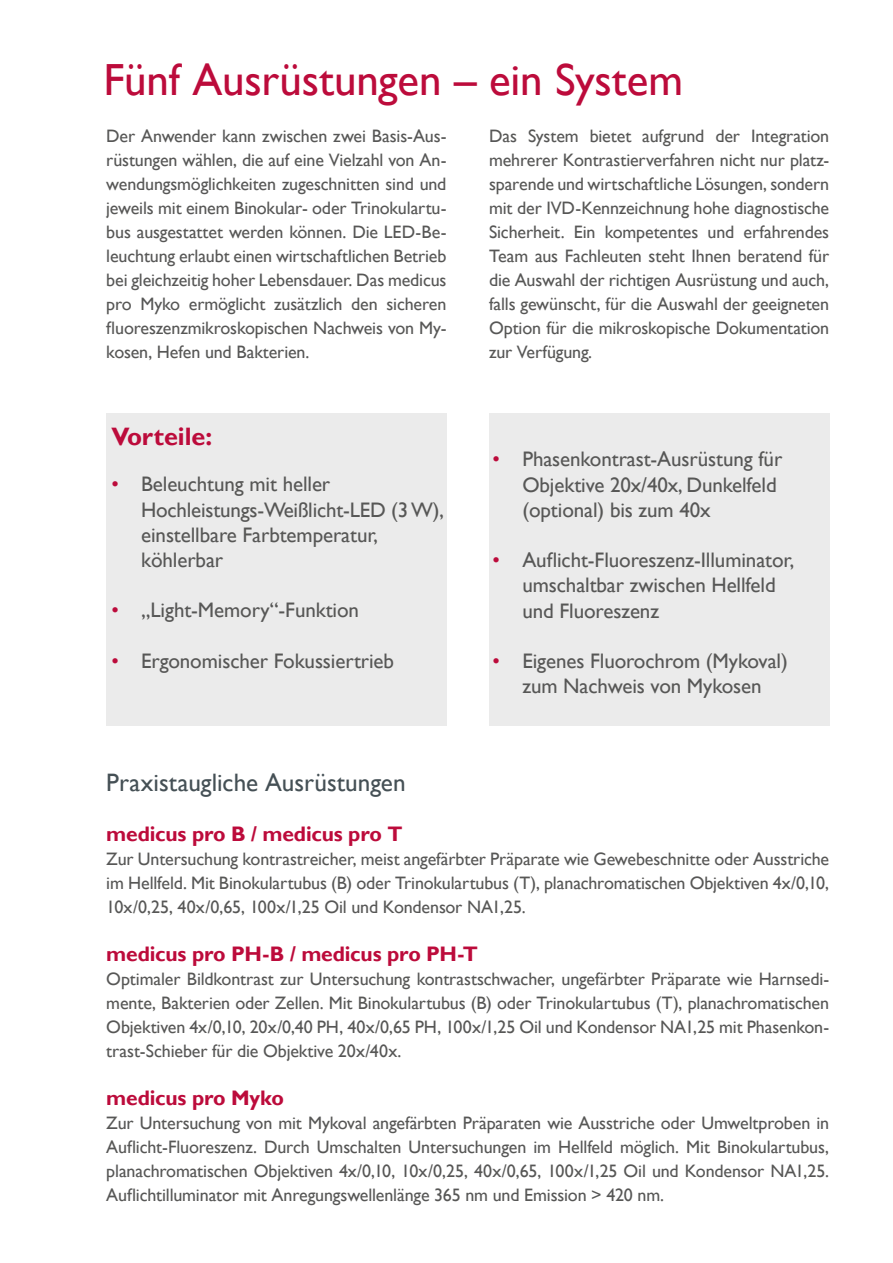
<style>
.page{position:relative;width:893px;height:1263px;background:#fff}
.page>*{position:absolute;margin:0;border:0;box-sizing:border-box;transform-origin:0 0}
.t1{font:45px "Gill Sans";letter-spacing:-.005em;color:#bc0b3b}
.t2{font:25.2px "Gill Sans";color:#455055}
.t3{font:700 25.2px "Gill Sans";color:#bc0b3b}
.t4{font:21px/25.2px "Gill Sans";letter-spacing:-.005em;color:#575756}
.t5{font:700 21px "Gill Sans";letter-spacing:-.01em;color:#bc0b3b}
.t6{font:18px/24px "Gill Sans";letter-spacing:-.01em;color:#575756;text-align:justify}
.s1{color:#bc0b3b}
</style>
<div class="page">
<div style="left:489px;top:414px;width:340px;height:312px;background:#ebebeb"></div>
<div style="left:106px;top:414px;width:340px;height:312px;background:#ebebeb"></div>
<h1 class="t1" style="left:104px;top:54px;width:581px">Fünf Ausrüstungen – ein System</h1>
<p class="t6" style="left:106px;top:124px;width:342px">Der Anwender kann zwischen zwei Basis-Aus&shy;rüstungen wählen, die auf eine Vielzahl von An&shy;wendungsmöglichkeiten zugeschnitten sind und jeweils mit einem Binokular- oder Trinokulartu&shy;bus ausgestattet werden können. Die LED-Be&shy;leuchtung erlaubt einen wirtschaftlichen Betrieb bei gleichzeitig hoher Lebensdauer. Das medicus pro Myko ermöglicht zusätzlich den sicheren fluoreszenzmikroskopischen Nachweis von My&shy;kosen, Hefen und Bakterien.</p>
<p class="t6" style="left:489px;top:124px;width:342px">Das System bietet aufgrund der Integration mehrerer Kontrastierverfahren nicht nur platz&shy;sparende und wirtschaftliche Lösungen, sondern mit der IVD-Kennzeichnung hohe diagnostische Sicherheit. Ein kompetentes und erfahrendes Team aus Fachleuten steht Ihnen beratend für die Auswahl der richtigen Ausrüstung und auch, falls gewünscht, für die Auswahl der geeigneten Option für die mikroskopische Dokumentation zur Verfügung.</p>
<h2 class="t3" style="left:111px;top:421px;width:102px">Vorteile:</h2>
<p class="t4" style="left:141px;top:472px;width:304px;text-indent:-30px"><span class="s1">•</span> Beleuchtung mit heller<br>Hochleistungs-Weißlicht-LED (3 W), einstellbare Farbtemperatur, köhlerbar</p>
<p class="t4" style="left:111px;top:598px;width:249px"><span class="s1">•</span> „Light-Memory“-Funktion</p>
<p class="t4" style="left:111px;top:648px;width:284px"><span class="s1">•</span> Ergonomischer Fokussiertrieb</p>
<h2 class="t2" style="left:106px;top:768px;width:301px">Praxistaugliche Ausrüstungen</h2>
<p class="t4" style="left:522px;top:447px;width:261px;text-indent:-30px"><span class="s1">•</span> Phasenkontrast-Ausrüstung für<br>Objektive 20x/40x, Dunkelfeld (optional) bis zum 40x</p>
<p class="t4" style="left:522px;top:548px;width:273px;text-indent:-30px"><span class="s1">•</span> Auflicht-Fluoreszenz-Illuminator, umschaltbar zwischen Hellfeld und Fluoreszenz</p>
<p class="t4" style="left:493px;top:649px;width:297px;text-align:center"><span class="s1">•</span> Eigenes Fluorochrom (Mykoval) zum Nachweis von Mykosen</p>
<p class="t5" style="left:106px;top:821px;width:298px">medicus pro B / medicus pro T</p>
<p class="t6" style="left:106px;top:847px;width:724px">Zur Untersuchung kontrastreicher, meist angefärbter Präparate wie Gewebeschnitte oder Ausstriche im Hellfeld. Mit Binokulartubus (B) oder Trinokulartubus (T), planachromatischen Objektiven 4x/0,10, 10x/0,25, 40x/0,65, 100x/1,25 Oil und Kondensor NA1,25.</p>
<p class="t5" style="left:106px;top:941px;width:373px">medicus pro PH-B / medicus pro PH-T</p>
<p class="t6" style="left:106px;top:967px;width:724px">Optimaler Bildkontrast zur Untersuchung kontrastschwacher, ungefärbter Präparate wie Harnsedi&shy;mente, Bakterien oder Zellen. Mit Binokulartubus (B) oder Trinokulartubus (T), planachromatischen Objektiven 4x/0,10, 20x/0,40 PH, 40x/0,65 PH, 100x/1,25 Oil und Kondensor NA1,25 mit Phasenkon&shy;trast-Schieber für die Objektive 20x/40x.</p>
<p class="t5" style="left:106px;top:1085px;width:179px">medicus pro Myko</p>
<p class="t6" style="left:106px;top:1111px;width:724px">Zur Untersuchung von mit Mykoval angefärbten Präparaten wie Ausstriche oder Umweltproben in Auflicht-Fluoreszenz. Durch Umschalten Untersuchungen im Hellfeld möglich. Mit Binokulartubus, planachromatischen Objektiven 4x/0,10, 10x/0,25, 40x/0,65, 100x/1,25 Oil und Kondensor NA1,25.<br>Auflichtilluminator mit Anregungswellenlänge 365 nm und Emission &gt; 420 nm.</p>
</div>
